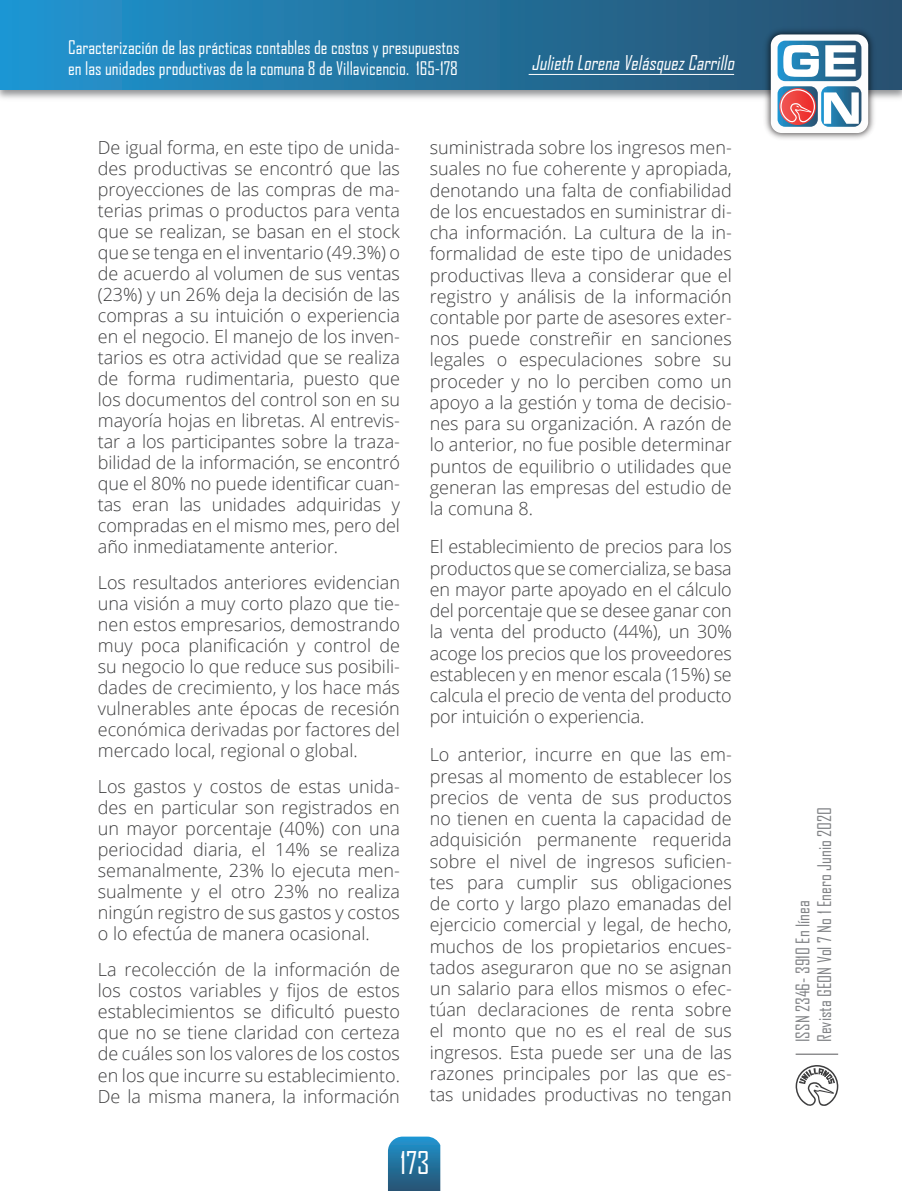
<style>
.page{position:relative;width:902px;height:1191px;background:#fff}
.page>*{position:absolute;margin:0;border:0;box-sizing:border-box;transform-origin:0 0}
.t1{font:30px "Agency FB";color:#fff}
.t2{font:italic 19.5px "Agency FB";color:#fff}
.Cuerpo_de_Texto{font:300 18px/21px "Open Sans";color:#3e3e3f;text-align:justify}
.t3{font:18px/21.6px "Agency FB";color:#fff}
.t4{font:18px/21.6px "Agency FB";color:#808285}
</style>
<div class="page">
<img style="left:0;top:0;width:715px;height:99px">
<svg style="left:1px;top:0;width:714px;height:89px;background:#2278a7"></svg>
<img style="left:715px;top:0;width:186px;height:139px">
<div style="left:770px;top:34px;width:98px;height:99px;background:#fdfdfd;border-radius:11px"></div>
<svg style="left:777px;top:41px;width:84px;height:86px"></svg>
<svg style="left:388px;top:1136px;width:52px;height:55px;background:#2b77a2"></svg>
<hr style="left:528px;top:74px;width:206px;height:1px;background:#fff">
<hr style="left:795px;top:1053px;width:43px;height:1px;background:#57585a">
<svg style="left:795px;top:1065px;width:43px;height:41px"></svg>
<p class="t3" style="left:68px;top:36px;width:393px">Caracterización de las prácticas contables de costos y presupuestos en las unidades productivas de la comuna 8 de Villavicencio. 165-178</p>
<p class="t2" style="left:531px;top:51px;width:208px">JuliethLorenaVelásquezCarrillo</p>
<p class="Cuerpo_de_Texto" style="left:98px;top:137px;width:303px">De igual forma, en este tipo de unida&shy;des productivas se encontró que las proyecciones de las compras de ma&shy;terias primas o productos para venta que se realizan, se basan en el stock que se tenga en el inventario (49.3%) o de acuerdo al volumen de sus ventas (23%) y un 26% deja la decisión de las compras a su intuición o experiencia en el negocio. El manejo de los inven&shy;tarios es otra actividad que se realiza de forma rudimentaria, puesto que los documentos del control son en su mayoría hojas en libretas. Al entrevis&shy;tar a los participantes sobre la traza&shy;bilidad de la información, se encontró que el 80% no puede identificar cuan&shy;tas eran las unidades adquiridas y compradas en el mismo mes, pero del año inmediatamente anterior.</p>
<p class="Cuerpo_de_Texto" style="left:98px;top:571px;width:303px">Los resultados anteriores evidencian una visión a muy corto plazo que tie&shy;nen estos empresarios, demostrando muy poca planificación y control de su negocio lo que reduce sus posibili&shy;dades de crecimiento, y los hace más vulnerables ante épocas de recesión económica derivadas por factores del mercado local, regional o global.</p>
<p class="Cuerpo_de_Texto" style="left:98px;top:775px;width:303px">Los gastos y costos de estas unida&shy;des en particular son registrados en un mayor porcentaje (40%) con una periocidad diaria, el 14% se realiza semanalmente, 23% lo ejecuta men&shy;sualmente y el otro 23% no realiza ningún registro de sus gastos y costos o lo efectúa de manera ocasional.</p>
<p class="Cuerpo_de_Texto" style="left:98px;top:958px;width:303px">La recolección de la información de los costos variables y fijos de estos establecimientos se dificultó puesto que no se tiene claridad con certeza de cuáles son los valores de los costos en los que incurre su establecimiento.<br>De la misma manera, la información</p>
<p class="Cuerpo_de_Texto" style="left:429px;top:136px;width:303px">suministrada sobre los ingresos men&shy;suales no fue coherente y apropiada, denotando una falta de confiabilidad de los encuestados en suministrar di&shy;cha información. La cultura de la in&shy;formalidad de este tipo de unidades productivas lleva a considerar que el registro y análisis de la información contable por parte de asesores exter&shy;nos puede constreñir en sanciones legales o especulaciones sobre su proceder y no lo perciben como un apoyo a la gestión y toma de decisio&shy;nes para su organización. A razón de lo anterior, no fue posible determinar puntos de equilibrio o utilidades que generan las empresas del estudio de la comuna 8.</p>
<p class="Cuerpo_de_Texto" style="left:429px;top:535px;width:303px">El establecimiento de precios para los productos que se comercializa, se basa en mayor parte apoyado en el cálculo del porcentaje que se desee ganar con la venta del producto (44%), un 30% acoge los precios que los proveedores establecen y en menor escala (15%) se calcula el precio de venta del producto por intuición o experiencia.</p>
<p class="Cuerpo_de_Texto" style="left:429px;top:744px;width:303px">Lo anterior, incurre en que las em&shy;presas al momento de establecer los precios de venta de sus productos no tienen en cuenta la capacidad de adquisición permanente requerida sobre el nivel de ingresos suficien&shy;tes para cumplir sus obligaciones de corto y largo plazo emanadas del ejercicio comercial y legal, de hecho, muchos de los propietarios encues&shy;tados aseguraron que no se asignan un salario para ellos mismos o efec&shy;túan declaraciones de renta sobre el monto que no es el real de sus ingresos. Esta puede ser una de las razones principales por las que es&shy;tas unidades productivas no tengan</p>
<h1 class="t1" style="left:400px;top:1144px;width:31px">173</h1>
<p class="t4" style="left:791px;top:1042px;width:236px;rotate:-90deg">ISSN 2346- 3910 En línea<br>Revista GEON Vol 7 No 1 Enero Junio 2020</p>
</div>
